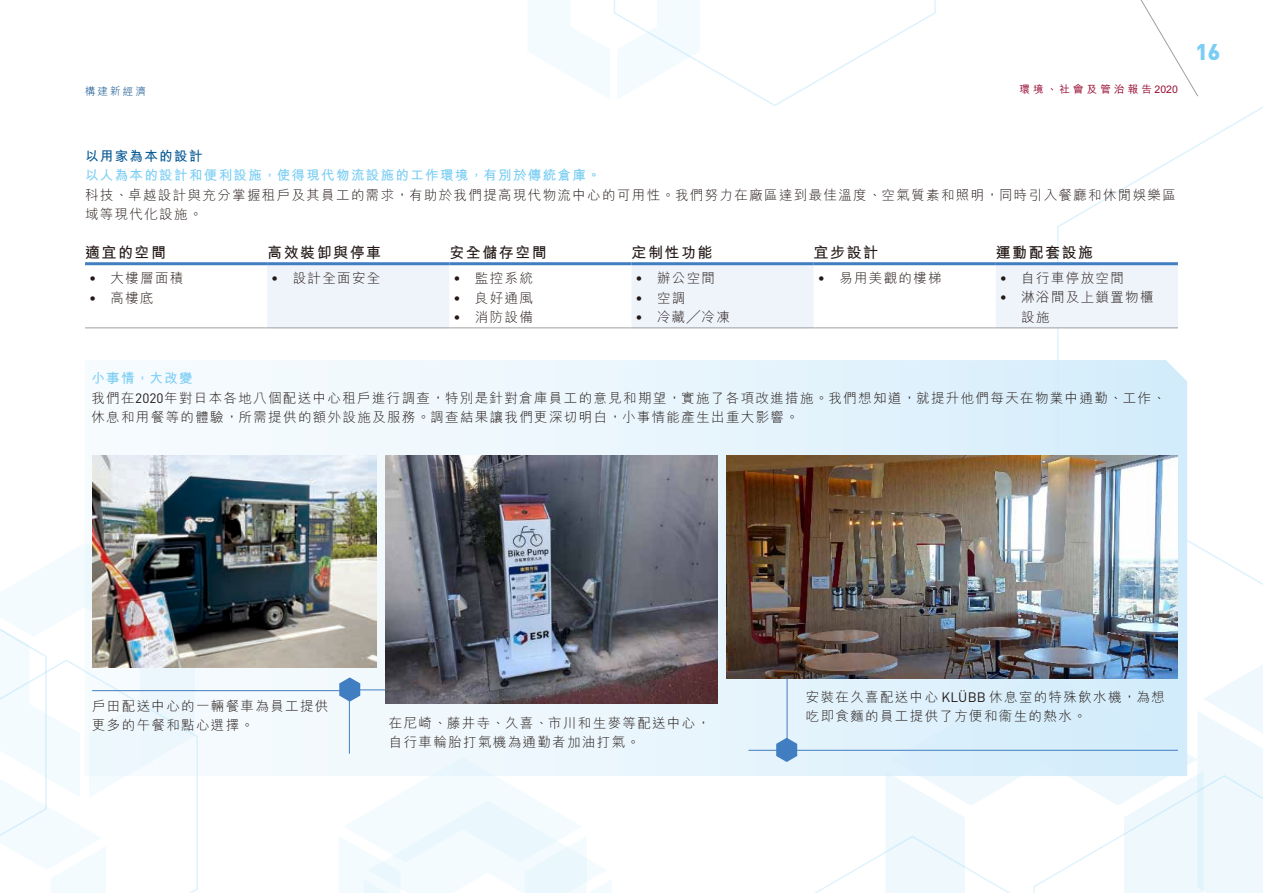
<style>
.page{position:relative;width:1263px;height:893px;background:#fff}
.page>*{position:absolute;margin:0;border:0;box-sizing:border-box;transform-origin:0 0}
.t1{font:900 22.5px "DIN Pro";color:#7acdf4}
.t2{font:700 15px "M Hei HK";letter-spacing:.1em;color:#231916}
.t3{font:300 13.5px/19.5px "M Hei HK";letter-spacing:.1em;color:#231916}
.t4{font:700 13.5px "M Hei HK";letter-spacing:.1em;color:#7acdf4}
.t5{font:700 13.5px "M Hei HK";letter-spacing:.1em;color:#005593}
.t6{font:500 10.5px "M Hei HK";letter-spacing:.3em;color:#980c32}
.t7{font:300 10.5px "M Hei HK";letter-spacing:.2em;color:#00498a}
.s1{font-family:"DIN Pro";font-weight:400}
.s2{font-weight:700;color:#7acdf4}
</style>
<div class="page">
<svg style="left:1056px;top:106px;width:207px;height:437px"></svg>
<svg style="left:528px;top:0;width:408px;height:106px"></svg>
<svg style="left:206px;top:360px;width:981px;height:183px;fill:#e8f5fc"></svg>
<svg style="left:1140px;top:0;width:58px;height:97px"></svg>
<svg style="left:267px;top:265px;width:911px;height:62px;fill:#eff3fa"></svg>
<hr style="left:85px;top:262px;width:182px;height:3px;background:#407ec1">
<hr style="left:267px;top:262px;width:182px;height:3px;background:#407ec1">
<hr style="left:449px;top:262px;width:182px;height:3px;background:#407ec1">
<hr style="left:631px;top:262px;width:183px;height:3px;background:#407ec1">
<hr style="left:814px;top:262px;width:182px;height:3px;background:#407ec1">
<hr style="left:996px;top:262px;width:182px;height:3px;background:#407ec1">
<hr style="left:85px;top:327px;width:182px;height:1px;background:#a0a0a1">
<hr style="left:267px;top:327px;width:182px;height:1px;background:#a0a0a1">
<hr style="left:449px;top:327px;width:182px;height:1px;background:#a0a0a1">
<hr style="left:631px;top:327px;width:183px;height:1px;background:#a0a0a1">
<hr style="left:814px;top:327px;width:182px;height:1px;background:#a0a0a1">
<hr style="left:996px;top:327px;width:182px;height:1px;background:#a0a0a1">
<img style="left:92px;top:455px;width:284px;height:88px">
<img style="left:726px;top:455px;width:452px;height:88px">
<img style="left:0;top:543px;width:1263px;height:350px">
<img style="left:386px;top:455px;width:331px;height:249px">
<p class="t7" style="left:85px;top:86px;width:62px">構建新經濟</p>
<p class="t6" style="left:1020px;top:82px;width:160px">環境、社會及管治報告2020</p>
<h1 class="t1" style="left:1195px;top:37px;width:27px">16</h1>
<p class="t5" style="left:85px;top:146px;width:119px">以用家為本的設計</p>
<p class="t4" style="left:85px;top:166px;width:517px">以人為本的設計和便利設施，使得現代物流設施的工作環境，有別於傳統倉庫。</p>
<p class="t3" style="left:85px;top:185px;width:1092px">科技、卓越設計與充分掌握租戶及其員工的需求，有助於我們提高現代物流中心的可用性。我們努力在廠區達到最佳溫度、空氣質素和照明，同時引入餐廳和休閒娛樂區域等現代化設施。</p>
<p class="t2" style="left:85px;top:242px;width:82px">適宜的空間</p>
<p class="t2" style="left:267px;top:242px;width:115px">高效裝卸與停車</p>
<p class="t2" style="left:449px;top:242px;width:99px">安全儲存空間</p>
<p class="t2" style="left:631px;top:242px;width:82px">定制性功能</p>
<p class="t2" style="left:814px;top:242px;width:66px">宜步設計</p>
<p class="t2" style="left:996px;top:242px;width:99px">運動配套設施</p>
<p class="t3" style="left:89px;top:268px;width:96px"><span class="s1">•</span> 大樓層面積</p>
<p class="t3" style="left:89px;top:288px;width:66px"><span class="s1">•</span> 高樓底</p>
<p class="t3" style="left:635px;top:268px;width:81px"><span class="s1">•</span> 辦公空間</p>
<p class="t3" style="left:635px;top:288px;width:51px"><span class="s1">•</span> 空調</p>
<p class="t3" style="left:635px;top:307px;width:96px"><span class="s1">•</span> 冷藏╱冷凍</p>
<p class="t3" style="left:818px;top:268px;width:126px"><span class="s1">•</span> 易用美觀的樓梯</p>
<p class="t3" style="left:1000px;top:268px;width:126px"><span class="s1">•</span> 自行車停放空間</p>
<p class="t3" style="left:1021px;top:288px;width:134px;text-indent:-21px"><span class="s1">•</span> 淋浴間及上鎖置物櫃設施</p>
<p class="t3" style="left:271px;top:268px;width:111px"><span class="s1">•</span> 設計全面安全</p>
<p class="t3" style="left:453px;top:268px;width:81px"><span class="s1">•</span> 監控系統</p>
<p class="t3" style="left:453px;top:288px;width:81px"><span class="s1">•</span> 良好通風</p>
<p class="t3" style="left:453px;top:307px;width:81px"><span class="s1">•</span> 消防設備</p>
<p class="t3" style="left:91px;top:368px;width:1076px"><span class="s2">小事情，大改變<br></span>我們在<span class="s1">2020</span>年對日本各地八個配送中心租戶進行調查，特別是針對倉庫員工的意見和期望，實施了各項改進措施。我們想知道，就提升他們每天在物業中通勤、工作、休息和用餐等的體驗，所需提供的額外設施及服務。調查結果讓我們更深切明白，小事情能產生出重大影響。</p>
<p class="t3" style="left:92px;top:696px;width:238px">戶田配送中心的一輛餐車為員工提供更多的午餐和點心選擇。</p>
<p class="t3" style="left:806px;top:687px;width:360px">安裝在久喜配送中心 <span class="s1">KLÜBB</span> 休息室的特殊飲水機，為想</p>
<p class="t3" style="left:389px;top:713px;width:323px">在尼崎、藤井寺、久喜、市川和生麥等配送中心，</p>
<p class="t3" style="left:806px;top:706px;width:282px">吃即食麵的員工提供了方便和衞生的熱水。</p>
<p class="t3" style="left:389px;top:732px;width:253px">自行車輪胎打氣機為通勤者加油打氣。</p>
</div>
